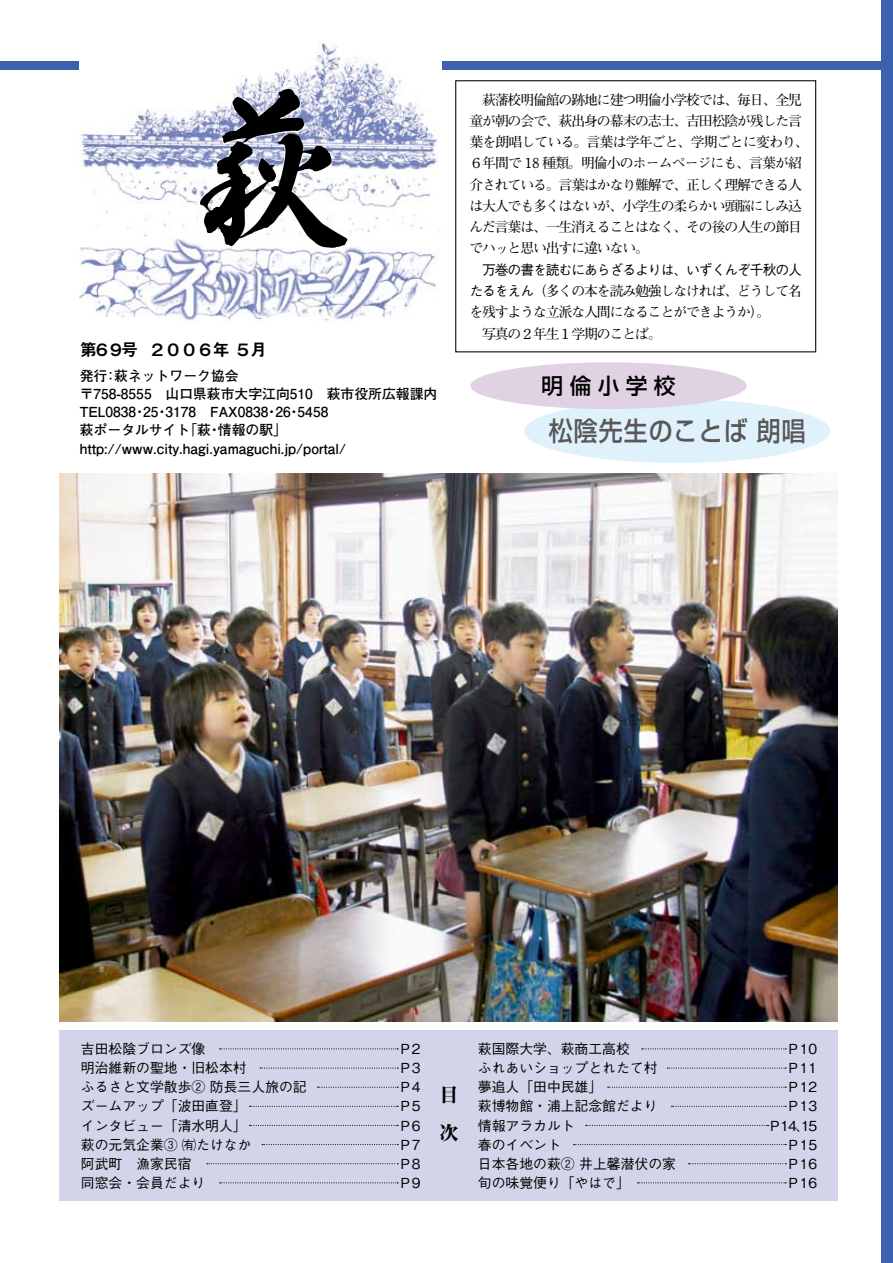
<style>
.page{position:relative;width:893px;height:1263px;background:#fff}
.page>*{position:absolute;margin:0;border:0;box-sizing:border-box;transform-origin:0 0}
.t1{font:500 26.55px "Shin Go Pro";letter-spacing:.045em;color:#595757;scale:.9 1}
.t2{font:500 21.75px "Shin Go Pro";letter-spacing:.295em;color:#000}
.t3{font:19.2px "Midashi Min Pro MA31";color:#000}
.t4{font:16.95px "Midashi Go Pro MB31";letter-spacing:-.065em;color:#000}
.t5{font:700 13.8px/21.3px "Futo Min A101 Pro";letter-spacing:-.075em;color:#000}
.t6{font:500 13.8px/19.2px "Gothic BBB Pro";color:#000}
.t7{font:700 13.8px/18px "Futo Go B101 Pro";color:#000}
.t8{font:500 13.8px "Gothic BBB Pro";letter-spacing:-.075em;color:#000}
.t9{font:500 13.8px/19.2px "Gothic BBB Pro";letter-spacing:-.04em;color:#000;text-align:right}
.t10{font:500 13.8px/19.2px "Gothic BBB Pro";letter-spacing:-.02em;color:#000;text-align:center}
.s1{font-family:"Gothic BBB Pro";font-weight:500}
</style>
<div class="page">
<div style="left:59px;top:1031px;width:778px;height:170px;background:#d2d5e9"></div>
<div style="left:0;top:62px;width:893px;height:8px;background:#3d62ad"></div>
<img style="left:80px;top:43px;width:361px;height:279px">
<svg style="left:200px;top:89px;width:148px;height:159px"></svg>
<div style="left:455px;top:80px;width:361px;height:272px;border:1px solid #000"></div>
<img style="left:59px;top:474px;width:778px;height:548px">
<div style="left:524px;top:399px;width:306px;height:64px;background:#dff2fc;border-radius:50%"></div>
<div style="left:470px;top:362px;width:277px;height:47px;background:#e1d2e3;border-radius:50%"></div>
<svg style="left:220px;top:1048px;width:178px;height:1px"></svg>
<svg style="left:260px;top:1067px;width:138px;height:1px"></svg>
<svg style="left:317px;top:1087px;width:81px;height:1px"></svg>
<svg style="left:249px;top:1106px;width:149px;height:1px"></svg>
<svg style="left:249px;top:1125px;width:149px;height:1px"></svg>
<svg style="left:262px;top:1144px;width:136px;height:1px"></svg>
<svg style="left:207px;top:1163px;width:191px;height:1px"></svg>
<svg style="left:220px;top:1182px;width:178px;height:1px"></svg>
<svg style="left:642px;top:1048px;width:144px;height:1px"></svg>
<svg style="left:667px;top:1067px;width:119px;height:1px"></svg>
<svg style="left:608px;top:1087px;width:178px;height:1px"></svg>
<svg style="left:671px;top:1106px;width:115px;height:1px"></svg>
<svg style="left:586px;top:1125px;width:182px;height:1px"></svg>
<svg style="left:574px;top:1144px;width:212px;height:1px"></svg>
<svg style="left:688px;top:1163px;width:98px;height:1px"></svg>
<svg style="left:637px;top:1182px;width:149px;height:1px"></svg>
<div style="left:881px;top:0;width:12px;height:1263px;background:#3d62ad"></div>
<p class="t4" style="left:80px;top:336px;width:19px">第</p>
<p class="t4" style="left:121px;top:336px;width:19px">号</p>
<p class="t4" style="left:94px;top:336px;width:32px">６９</p>
<p class="t4" style="left:149px;top:336px;width:120px">２００６年５月</p>
<p class="t7" style="left:114px;top:365px;width:126px">萩ネットワーク協会</p>
<p class="t7" style="left:80px;top:365px;width:29px">発行</p>
<p class="t7" style="left:80px;top:383px;width:359px">〒758-8555　山口県萩市大字江向510　萩市役所広報課内</p>
<p class="t7" style="left:298px;top:401px;width:32px">5458</p>
<p class="t7" style="left:104px;top:365px;width:15px">：</p>
<p class="t7" style="left:275px;top:401px;width:17px">26</p>
<p class="t7" style="left:80px;top:401px;width:58px">TEL0838</p>
<p class="t7" style="left:143px;top:401px;width:17px">25</p>
<p class="t7" style="left:165px;top:401px;width:104px">3178　FAX0838</p>
<p class="t7" style="left:133px;top:401px;width:15px">・</p>
<p class="t7" style="left:155px;top:401px;width:15px">・</p>
<p class="t7" style="left:265px;top:401px;width:15px">・</p>
<p class="t7" style="left:287px;top:401px;width:15px">・</p>
<p class="t7" style="left:183px;top:419px;width:29px">「萩</p>
<p class="t7" style="left:218px;top:419px;width:71px">情報の駅「</p>
<p class="t7" style="left:80px;top:419px;width:268px">萩ポータルサイトhttp://www.city.hagi.yamaguchi j p. /portal/</p>
<p class="t7" style="left:208px;top:419px;width:15px">・</p>
<p class="t5" style="left:469px;top:87px;width:341px">　萩藩校明倫館の跡地に建つ明倫小学校では、毎日、全児童が朝の会で、萩出身の幕末の志士、吉田松陰が残した言葉を朗唱している。言葉は学年ごと、学期ごとに変わり、<br>６年間で 18 種類。明倫小のホームページにも、言葉が紹介されている。言葉はかなり難解で、正しく理解できる人は大人でも多くはないが、小学生の柔らかい頭脳にしみ込んだ言葉は、一生消えることはなく、その後の人生の節目でハッと思い出すに違いない。</p>
<p class="t8" style="left:482px;top:258px;width:321px">万巻の書を読むにあらざるよりは、いずくんぞ千秋の人</p>
<p class="t5" style="left:469px;top:278px;width:334px"><span class="s1">たるをえん</span>（多くの本を読み勉強しなければ、どうして名を残すような立派な人間になることができようか。(<br>　写真の２年生１学期のことば。</p>
<h2 class="t2" style="left:542px;top:368px;width:135px">明倫小学校</h2>
<h1 class="t1" style="left:549px;top:409px;width:287px">松陰先生のことば朗唱</h1>
<p class="t6" style="left:81px;top:1037px;width:227px">吉田松陰ブロンズ像<br>明治維新の聖地・旧松本村<br>ふるさと文学散歩② 防長三人旅の記ズームアップ「波田直登「<br>インタビュー「清水明人「<br>萩の元気企業③ ㈲たけなか<br>阿武町　漁家民宿<br>同窓会・会員だより</p>
<p class="t6" style="left:398px;top:1037px;width:23px;text-align:justify">Ｐ2<br>Ｐ3<br>Ｐ4<br>Ｐ5<br>Ｐ6<br>Ｐ7<br>Ｐ8<br>Ｐ9</p>
<h3 class="t3" style="left:440px;top:1081px;width:22px">　目</h3>
<h3 class="t3" style="left:440px;top:1118px;width:20px">次</h3>
<p class="t6" style="left:478px;top:1037px;width:200px">萩国際大学、萩商工高校<br>ふれあいショップとれたて村<br>夢追人「田中民雄「<br>萩博物館・浦上記念館だより<br>情報アラカルト<br>春のイベント<br>日本各地の萩② 井上馨潜伏の家旬の味覚便り「やはで「</p>
<p class="t9" style="left:768px;top:1037px;width:51px">Ｐ10<br>Ｐ11<br>Ｐ12<br>Ｐ13<br>Ｐ14 15</p>
<p class="t10" style="left:787px;top:1114px;width:32px">、<br>Ｐ15<br>Ｐ16<br>Ｐ16</p>
</div>
